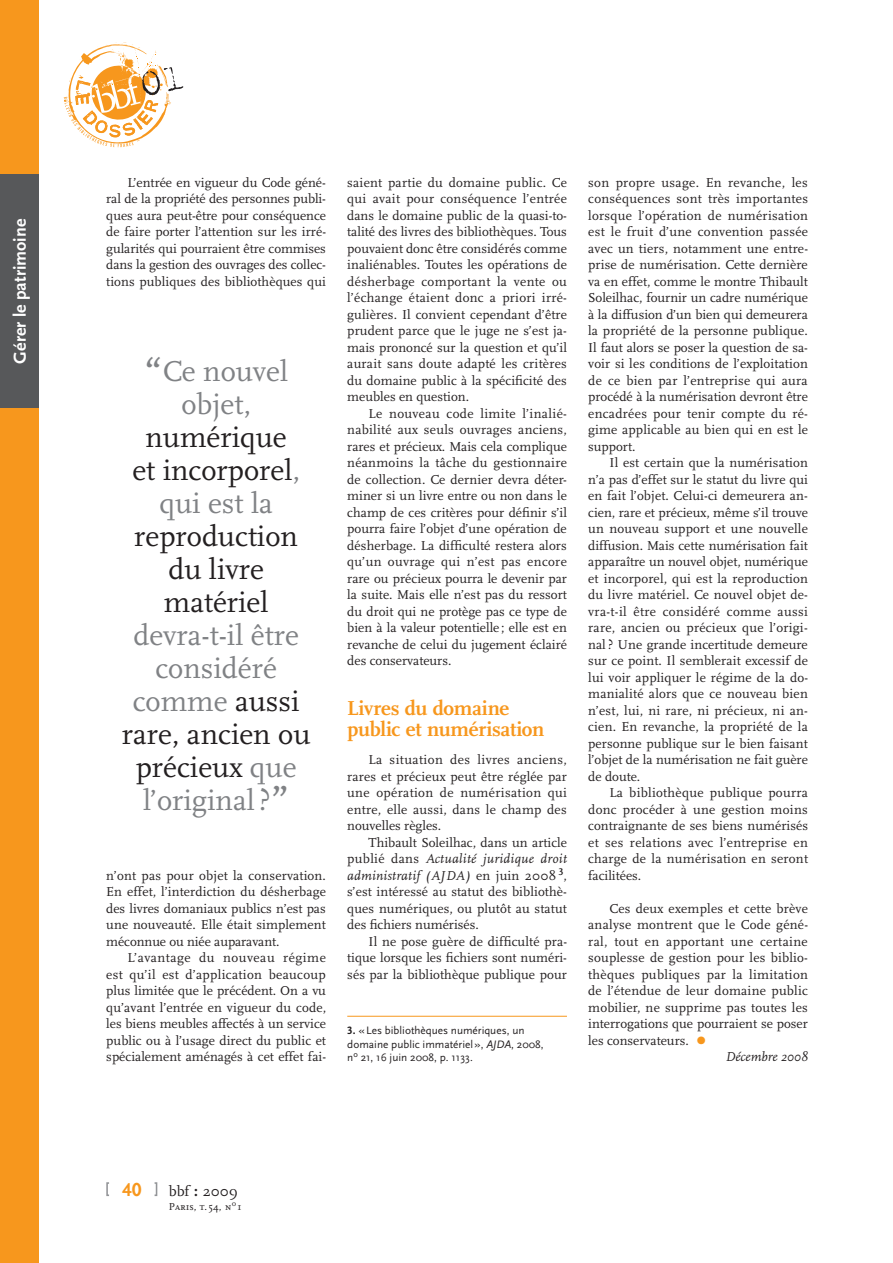
<style>
.page{position:relative;width:893px;height:1263px;background:#fff}
.page>*{position:absolute;margin:0;border:0;box-sizing:border-box;transform-origin:0 0}
.t1{font:30px/33px "Scala";color:#808285;text-align:center}
.t2{font:30px/33px "Scala";color:#231f20;text-align:center}
.t3{font:700 21px/21px "Scala";letter-spacing:-.01em;color:#f7971d}
.t4{font:700 19.5px "Scala Sans LF";color:#f7971d}
.t5{font:700 18px "Scala Sans LF";color:#fff}
.t6{font:15px "Scala";color:#231f20}
.t7{font:13.5px/16.5px "Scala";letter-spacing:.005em;color:#231f20;text-align:justify}
.t8{font:italic 13.5px "Scala";color:#231f20}
.t9{font:11.25px/13.5px "Scala Sans";color:#231f20}
.t10{font:10.5px "Scala Caps";color:#231f20}
.s1{font-size:45px}
.s2{color:#808285}
.s3{color:#231f20}
.s4{font-style:italic}
.s5{font-family:"Scala Sans LF";font-weight:700}
.s6{font-family:"Scala Sans";font-weight:700}
</style>
<div class="page">
<svg style="left:106px;top:1182px;width:3px;height:14px"></svg>
<svg style="left:155px;top:1182px;width:2px;height:14px"></svg>
<div style="left:0;top:0;width:38px;height:1263px;background:#f7971d"></div>
<svg style="left:64px;top:43px;width:119px;height:104px"></svg>
<div style="left:0;top:174px;width:38px;height:234px;background:#57585a"></div>
<hr style="left:347px;top:1016px;width:220px;height:1px;background:#f7971d">
<h3 class="t5" style="left:10px;top:364px;width:146px;rotate:-90deg">Gérer le patrimoine</h3>
<p class="t7" style="left:106px;top:174px;width:221px;text-indent:21px">L’entrée en vigueur du Code géné&shy;ral de la propriété des personnes publi&shy;ques aura peut-être pour conséquence de faire porter l’attention sur les irré&shy;gularités qui pourraient être commises dans la gestion des ouvrages des collec&shy;tions publiques des bibliothèques qui</p>
<h1 class="t1" style="left:144px;top:355px;width:145px"><span class="s1">“</span>Ce nouvel objet,</h1>
<h1 class="t2" style="left:132px;top:421px;width:169px">numérique et incorporel<span class="s2">, qui est la</span></h1>
<h1 class="t2" style="left:134px;top:520px;width:165px">reproduction du livre matériel</h1>
<h1 class="t1" style="left:122px;top:619px;width:190px">devra-t-il être considéré comme <span class="s3">aussi rare, ancien ou précieux</span> que l’original ?<span class="s1">”</span></h1>
<p class="t7" style="left:106px;top:867px;width:221px">n’ont pas pour objet la conservation.<br>En effet, l’interdiction du désherbage des livres domaniaux publics n’est pas une nouveauté. Elle était simplement méconnue ou niée auparavant.</p>
<p class="t7" style="left:106px;top:950px;width:221px;text-indent:21px">L’avantage du nouveau régime est qu’il est d’application beaucoup plus limitée que le précédent. On a vu qu’avant l’entrée en vigueur du code, les biens meubles affectés à un service public ou à l’usage direct du public et spécialement aménagés à cet effet fai-</p>
<p class="t7" style="left:347px;top:174px;width:221px">saient partie du domaine public. Ce qui avait pour conséquence l’entrée dans le domaine public de la quasi-to&shy;talité des livres des bibliothèques. Tous pouvaient donc être considérés comme inaliénables. Toutes les opérations de désherbage comportant la vente ou l’échange étaient donc a priori irré&shy;gulières. Il convient cependant d’être prudent parce que le juge ne s’est ja&shy;mais prononcé sur la question et qu’il aurait sans doute adapté les critères du domaine public à la spécificité des meubles en question.</p>
<p class="t7" style="left:347px;top:405px;width:221px;text-indent:21px">Le nouveau code limite l’inalié&shy;nabilité aux seuls ouvrages anciens, rares et précieux. Mais cela complique néanmoins la tâche du gestionnaire de collection. Ce dernier devra déter&shy;miner si un livre entre ou non dans le champ de ces critères pour définir s’il pourra faire l’objet d’une opération de désherbage. La difficulté restera alors qu’un ouvrage qui n’est pas encore rare ou précieux pourra le devenir par la suite. Mais elle n’est pas du ressort du droit qui ne protège pas ce type de bien à la valeur potentielle ; elle est en revanche de celui du jugement éclairé des conservateurs.</p>
<h2 class="t3" style="left:347px;top:697px;width:199px">Livres du domaine public et numérisation</h2>
<p class="t7" style="left:347px;top:752px;width:221px;text-indent:21px">La situation des livres anciens, rares et précieux peut être réglée par une opération de numérisation qui entre, elle aussi, dans le champ des nouvelles règles.</p>
<p class="t7" style="left:347px;top:834px;width:221px;text-indent:21px">Thibault Soleilhac, dans un article publié dans <span class="s4">Actualité juridique droit administratif (AJDA)</span> en juin 2008 <sup>3</sup>, s’est intéressé au statut des bibliothè&shy;ques numériques, ou plutôt au statut des fichiers numérisés.</p>
<p class="t7" style="left:347px;top:933px;width:221px;text-indent:21px">Il ne pose guère de difficulté pra&shy;tique lorsque les fichiers sont numéri&shy;sés par la bibliothèque publique pour</p>
<p class="t9" style="left:347px;top:1024px;width:198px"><span class="s5">3.</span> «Les bibliothèques numériques, un domaine public immatériel», <span class="s4">AJDA</span>, 2008, n<sup>o</sup> 21, 16 juin 2008, p. 1133.</p>
<p class="t7" style="left:588px;top:174px;width:221px">son propre usage. En revanche, les conséquences sont très importantes lorsque l’opération de numérisation est le fruit d’une convention passée avec un tiers, notamment une entre&shy;prise de numérisation. Cette dernière va en effet, comme le montre Thibault Soleilhac, fournir un cadre numérique à la diffusion d’un bien qui demeurera la propriété de la personne publique.<br>Il faut alors se poser la question de sa&shy;voir si les conditions de l’exploitation de ce bien par l’entreprise qui aura procédé à la numérisation devront être encadrées pour tenir compte du ré&shy;gime applicable au bien qui en est le support.</p>
<p class="t7" style="left:588px;top:455px;width:221px;text-indent:21px">Il est certain que la numérisation n’a pas d’effet sur le statut du livre qui en fait l’objet. Celui-ci demeurera an&shy;cien, rare et précieux, même s’il trouve un nouveau support et une nouvelle diffusion. Mais cette numérisation fait apparaître un nouvel objet, numérique et incorporel, qui est la reproduction du livre matériel. Ce nouvel objet de&shy;vra-t-il être considéré comme aussi rare, ancien ou précieux que l’origi&shy;nal ? Une grande incertitude demeure sur ce point. Il semblerait excessif de lui voir appliquer le régime de la do&shy;manialité alors que ce nouveau bien n’est, lui, ni rare, ni précieux, ni an&shy;cien. En revanche, la propriété de la personne publique sur le bien faisant l’objet de la numérisation ne fait guère de doute.</p>
<p class="t7" style="left:588px;top:785px;width:221px;text-indent:21px">La bibliothèque publique pourra donc procéder à une gestion moins contraignante de ses biens numérisés et ses relations avec l’entreprise en charge de la numérisation en seront facilitées.</p>
<p class="t7" style="left:588px;top:900px;width:221px;text-indent:21px">Ces deux exemples et cette brève analyse montrent que le Code géné&shy;ral, tout en apportant une certaine souplesse de gestion pour les biblio&shy;thèques publiques par la limitation de l’étendue de leur domaine public mobilier, ne supprime pas toutes les interrogations que pourraient se poser les conservateurs.</p>
<p class="t8" style="left:696px;top:1050px;width:114px"><sup>•</sup> Décembre 2008</p>
<h3 class="t4" style="left:122px;top:1179px;width:21px">40</h3>
<p class="t6" style="left:169px;top:1183px;width:71px">bbf <span class="s6">:</span> 2009</p>
<p class="t10" style="left:169px;top:1200px;width:74px">Paris, t. 54, n<sup>o</sup> 1</p>
</div>
